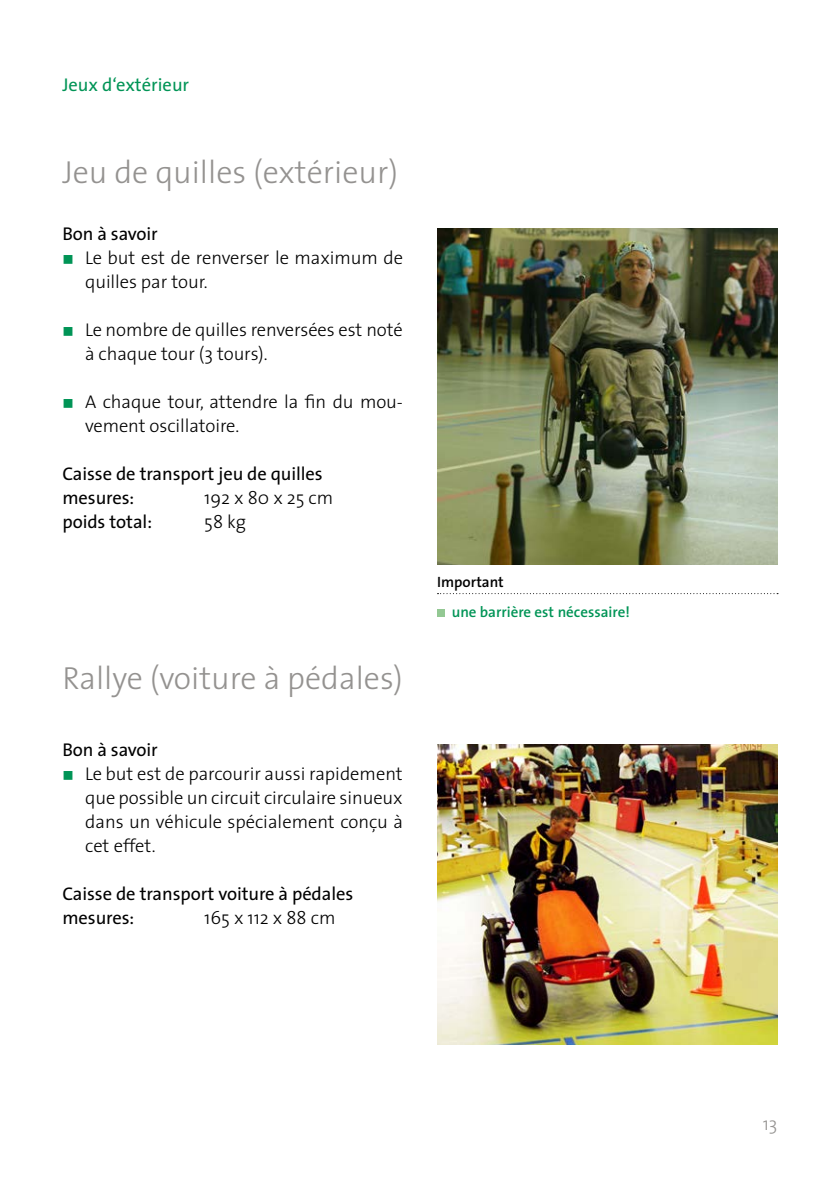
<style>
.page{position:relative;width:840px;height:1191px;background:#fff}
.page>*{position:absolute;margin:0;border:0;box-sizing:border-box;transform-origin:0 0}
.t1{font:300 32px "The Sans";color:#949290}
.t2{font:300 18.4px/24px "The Sans";letter-spacing:-.005em;color:#000}
.t3{font:18.4px/24px "The Sans";letter-spacing:-.005em;color:#000}
.t4{font:18.4px "The Sans";color:#009456}
.t5{font:300 18.4px "The Sans";color:#949290}
.t6{font:600 15px "The Sans";color:#009456}
.t7{font:600 15px "The Sans";color:#000}
.s1{color:#009456}
</style>
<div class="page">
<img style="left:437px;top:228px;width:340px;height:336px">
<img style="left:437px;top:744px;width:340px;height:300px">
<svg style="left:437px;top:593px;width:340px;height:1px"></svg>
<div style="left:437px;top:609px;width:7px;height:8px;background:#93c893"></div>
<p class="t4" style="left:62px;top:70px;width:128px">Jeux d‘extérieur</p>
<h1 class="t1" style="left:62px;top:145px;width:337px">Jeu de quilles (extérieur)</h1>
<p class="t3" style="left:62px;top:221px;width:97px">Bon à savoir</p>
<p class="t2" style="left:85px;top:245px;width:319px;text-indent:-23px"><span class="s1">■</span> Le but est de renverser le maximum de quilles par tour.</p>
<p class="t2" style="left:85px;top:317px;width:319px;text-indent:-23px"><span class="s1">■</span> Le nombre de quilles renversées est noté à chaque tour (3 tours).</p>
<p class="t2" style="left:85px;top:389px;width:319px;text-indent:-23px"><span class="s1">■</span> A chaque tour, attendre la fin du mou&shy;vement oscillatoire.</p>
<p class="t3" style="left:62px;top:461px;width:262px">Caisse de transport jeu de quilles mesures:</p>
<p class="t2" style="left:204px;top:485px;width:130px">192 x 80 x 25 cm</p>
<p class="t3" style="left:62px;top:509px;width:91px">poids total:</p>
<p class="t2" style="left:204px;top:509px;width:43px">58 kg</p>
<h1 class="t1" style="left:62px;top:652px;width:341px">Rallye (voiture à pédales)</h1>
<p class="t3" style="left:62px;top:737px;width:97px">Bon à savoir</p>
<p class="t2" style="left:85px;top:761px;width:319px;text-align:justify;text-indent:-23px"><span class="s1">■</span> Le but est de parcourir aussi rapidement que possible un circuit circulaire sinueux dans un véhicule spécialement conçu à cet effet.</p>
<p class="t3" style="left:62px;top:881px;width:292px">Caisse de transport voiture à pédales mesures:</p>
<p class="t2" style="left:204px;top:905px;width:132px">165 x 112 x 88 cm</p>
<p class="t7" style="left:437px;top:570px;width:68px">Important</p>
<p class="t6" style="left:451px;top:599px;width:179px">une barrière est nécessaire!</p>
<p class="t5" style="left:762px;top:1108px;width:16px">13</p>
</div>
